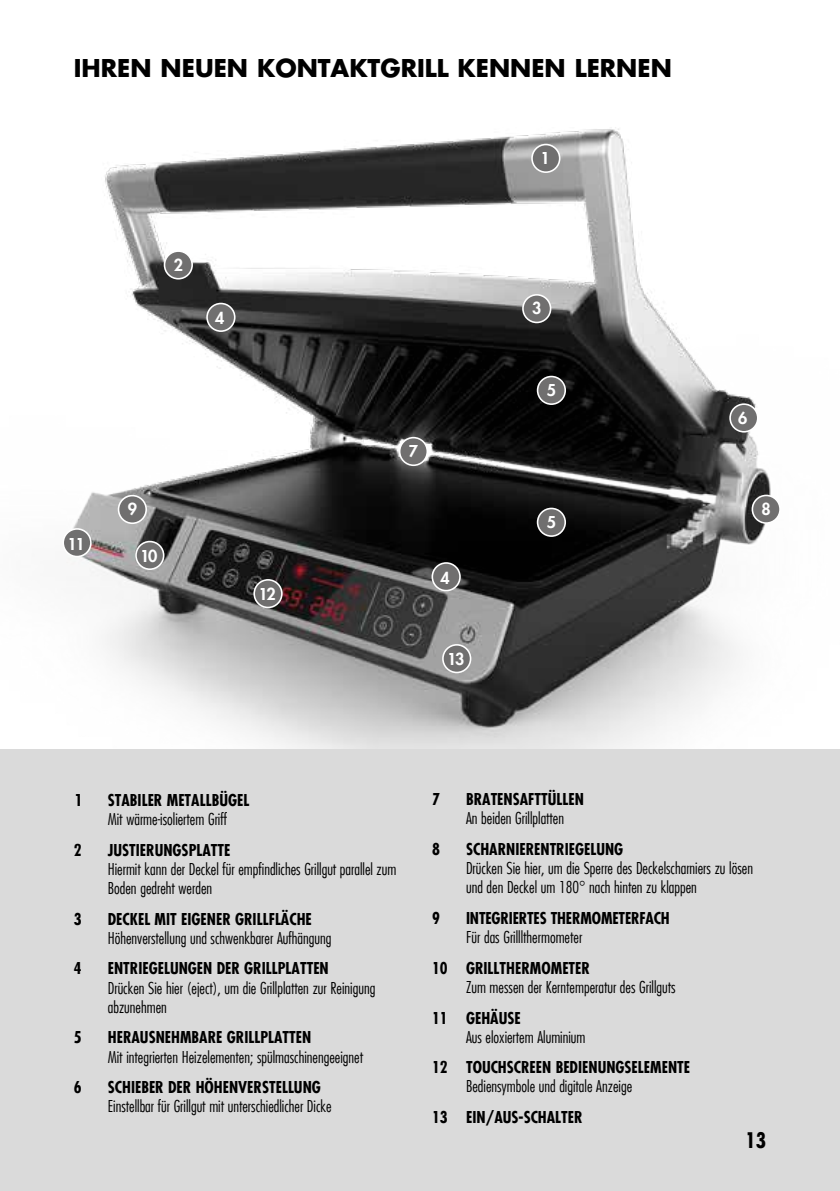
<style>
.page{position:relative;width:840px;height:1191px;background:#fff}
.page>*{position:absolute;margin:0;border:0;box-sizing:border-box;transform-origin:0 0}
.t1{font:700 24px "Futura LT";color:#000}
.t2{font:700 condensed 21px "Futura LT";color:#000}
.t3{font:300 condensed 16px/19.2px "Futura LT";color:#000}
.t4{font:700 condensed 16px "Futura LT";color:#000}
.t5{font:800 16px "Futura LT";letter-spacing:-.08em;color:#fff}
.t6{font:800 16px "Futura LT";color:#000}
</style>
<div class="page">
<img style="left:66px;top:127px;width:711px;height:622px">
<div style="left:0;top:749px;width:839px;height:442px;background:#dadada"></div>
<div style="left:531px;top:144px;width:28px;height:28px;background:#706f6f;border-radius:50%"></div>
<div style="left:531px;top:144px;width:29px;height:29px;border:2px solid #fff;border-radius:50%"></div>
<div style="left:522px;top:295px;width:28px;height:27px;background:#706f6f;border-radius:50%"></div>
<div style="left:522px;top:294px;width:29px;height:29px;border:2px solid #fff;border-radius:50%"></div>
<div style="left:207px;top:303px;width:27px;height:28px;background:#706f6f;border-radius:50%"></div>
<div style="left:206px;top:303px;width:29px;height:29px;border:2px solid #fff;border-radius:50%"></div>
<div style="left:729px;top:404px;width:28px;height:28px;background:#706f6f;border-radius:50%"></div>
<div style="left:729px;top:403px;width:29px;height:29px;border:2px solid #fff;border-radius:50%"></div>
<div style="left:537px;top:376px;width:28px;height:28px;background:#706f6f;border-radius:50%"></div>
<div style="left:536px;top:376px;width:29px;height:29px;border:2px solid #fff;border-radius:50%"></div>
<div style="left:537px;top:508px;width:28px;height:28px;background:#706f6f;border-radius:50%"></div>
<div style="left:536px;top:507px;width:29px;height:30px;border:2px solid #fff;border-radius:50%"></div>
<div style="left:399px;top:437px;width:28px;height:28px;background:#706f6f;border-radius:50%"></div>
<div style="left:398px;top:437px;width:30px;height:29px;border:2px solid #fff;border-radius:50%"></div>
<div style="left:63px;top:529px;width:28px;height:27px;background:#706f6f;border-radius:50%"></div>
<div style="left:62px;top:528px;width:30px;height:29px;border:2px solid #fff;border-radius:50%"></div>
<div style="left:136px;top:541px;width:27px;height:28px;background:#706f6f;border-radius:50%"></div>
<div style="left:135px;top:541px;width:29px;height:29px;border:2px solid #fff;border-radius:50%"></div>
<div style="left:118px;top:495px;width:28px;height:28px;background:#706f6f;border-radius:50%"></div>
<div style="left:118px;top:495px;width:29px;height:29px;border:2px solid #fff;border-radius:50%"></div>
<div style="left:442px;top:645px;width:28px;height:27px;background:#706f6f;border-radius:50%"></div>
<div style="left:442px;top:644px;width:29px;height:29px;border:2px solid #fff;border-radius:50%"></div>
<div style="left:254px;top:580px;width:28px;height:27px;background:#706f6f;border-radius:50%"></div>
<div style="left:253px;top:579px;width:29px;height:29px;border:2px solid #fff;border-radius:50%"></div>
<div style="left:432px;top:563px;width:27px;height:27px;background:#706f6f;border-radius:50%"></div>
<div style="left:431px;top:562px;width:29px;height:29px;border:2px solid #fff;border-radius:50%"></div>
<div style="left:164px;top:251px;width:28px;height:28px;background:#706f6f;border-radius:50%"></div>
<div style="left:164px;top:250px;width:29px;height:29px;border:2px solid #fff;border-radius:50%"></div>
<div style="left:752px;top:495px;width:27px;height:28px;background:#706f6f;border-radius:50%"></div>
<div style="left:751px;top:494px;width:29px;height:30px;border:2px solid #fff;border-radius:50%"></div>
<h1 class="t1" style="left:74px;top:52px;width:599px">IHREN NEUEN KONTAKTGRILL KENNEN LERNEN</h1>
<p class="t5" style="left:174px;top:254px;width:11px">2</p>
<p class="t5" style="left:215px;top:307px;width:11px">4</p>
<p class="t5" style="left:67px;top:533px;width:19px">11</p>
<p class="t5" style="left:128px;top:498px;width:11px">9</p>
<p class="t5" style="left:140px;top:545px;width:19px">10</p>
<p class="t5" style="left:258px;top:584px;width:19px">12</p>
<p class="t5" style="left:408px;top:440px;width:11px">7</p>
<p class="t5" style="left:440px;top:567px;width:11px">4</p>
<p class="t5" style="left:447px;top:649px;width:19px">13</p>
<p class="t5" style="left:540px;top:148px;width:11px">1</p>
<p class="t5" style="left:532px;top:298px;width:11px">3</p>
<p class="t5" style="left:546px;top:379px;width:11px">5</p>
<p class="t5" style="left:546px;top:511px;width:11px">5</p>
<p class="t5" style="left:737px;top:407px;width:11px">6</p>
<p class="t5" style="left:761px;top:498px;width:11px">8</p>
<p class="t6" style="left:74px;top:789px;width:11px">1</p>
<p class="t4" style="left:108px;top:790px;width:143px">STABILER METALLBÜGEL</p>
<p class="t3" style="left:108px;top:809px;width:121px">Mit wärme-isoliertem Griff</p>
<p class="t4" style="left:74px;top:839px;width:9px">2</p>
<p class="t4" style="left:108px;top:839px;width:124px">JUSTIERUNGSPLATTE</p>
<p class="t3" style="left:108px;top:859px;width:290px">Hiermit kann der Deckel für empfindliches Grillgut parallel zum<br>Boden gedreht werden</p>
<p class="t4" style="left:74px;top:908px;width:9px">3</p>
<p class="t4" style="left:108px;top:908px;width:205px">DECKEL MIT EIGENER GRILLFLÄCHE</p>
<p class="t3" style="left:108px;top:928px;width:225px">Höhenverstellung und schwenkbarer Aufhängung</p>
<p class="t4" style="left:74px;top:958px;width:9px">4</p>
<p class="t4" style="left:108px;top:958px;width:222px">ENTRIEGELUNGEN DER GRILLPLATTEN</p>
<p class="t3" style="left:108px;top:978px;width:269px">Drücken Sie hier (eject), um die Grillplatten zur Reinigung abzunehmen</p>
<p class="t4" style="left:74px;top:1027px;width:9px">5</p>
<p class="t4" style="left:108px;top:1027px;width:205px">HERAUSNEHMBARE GRILLPLATTEN</p>
<p class="t3" style="left:108px;top:1047px;width:257px">Mit integrierten Heizelementen; spülmaschinengeeignet</p>
<p class="t4" style="left:74px;top:1077px;width:9px">6</p>
<p class="t4" style="left:108px;top:1077px;width:214px">SCHIEBER DER HÖHENVERSTELLUNG</p>
<p class="t3" style="left:108px;top:1096px;width:225px">Einstellbar für Grillgut mit unterschiedlicher Dicke</p>
<p class="t4" style="left:432px;top:789px;width:9px">7</p>
<p class="t4" style="left:466px;top:789px;width:119px">BRATENSAFTTÜLLEN</p>
<p class="t3" style="left:466px;top:809px;width:99px">An beiden Grillplatten</p>
<p class="t4" style="left:432px;top:839px;width:9px">8</p>
<p class="t4" style="left:466px;top:839px;width:159px">SCHARNIERENTRIEGELUNG</p>
<p class="t3" style="left:466px;top:858px;width:288px">Drücken Sie hier, um die Sperre des Deckelscharniers zu lösen und den Deckel um 180° nach hinten zu klappen</p>
<p class="t4" style="left:432px;top:908px;width:9px">9</p>
<p class="t4" style="left:466px;top:908px;width:205px">INTEGRIERTES THERMOMETERFACH</p>
<p class="t3" style="left:466px;top:927px;width:118px">Für das Grilllthermometer</p>
<p class="t4" style="left:432px;top:958px;width:159px">10 GRILLTHERMOMETER</p>
<p class="t3" style="left:466px;top:977px;width:211px">Zum messen der Kerntemperatur des Grillguts</p>
<p class="t4" style="left:432px;top:1007px;width:90px">11 GEHÄUSE</p>
<p class="t3" style="left:466px;top:1027px;width:121px">Aus eloxiertem Aluminium</p>
<p class="t4" style="left:432px;top:1057px;width:259px">12 TOUCHSCREEN BEDIENUNGSELEMENTE</p>
<p class="t3" style="left:466px;top:1077px;width:167px">Bediensymbole und digitale Anzeige</p>
<p class="t4" style="left:432px;top:1107px;width:152px">13 EIN/AUS-SCHALTER</p>
<h2 class="t2" style="left:745px;top:1127px;width:22px">13</h2>
</div>
